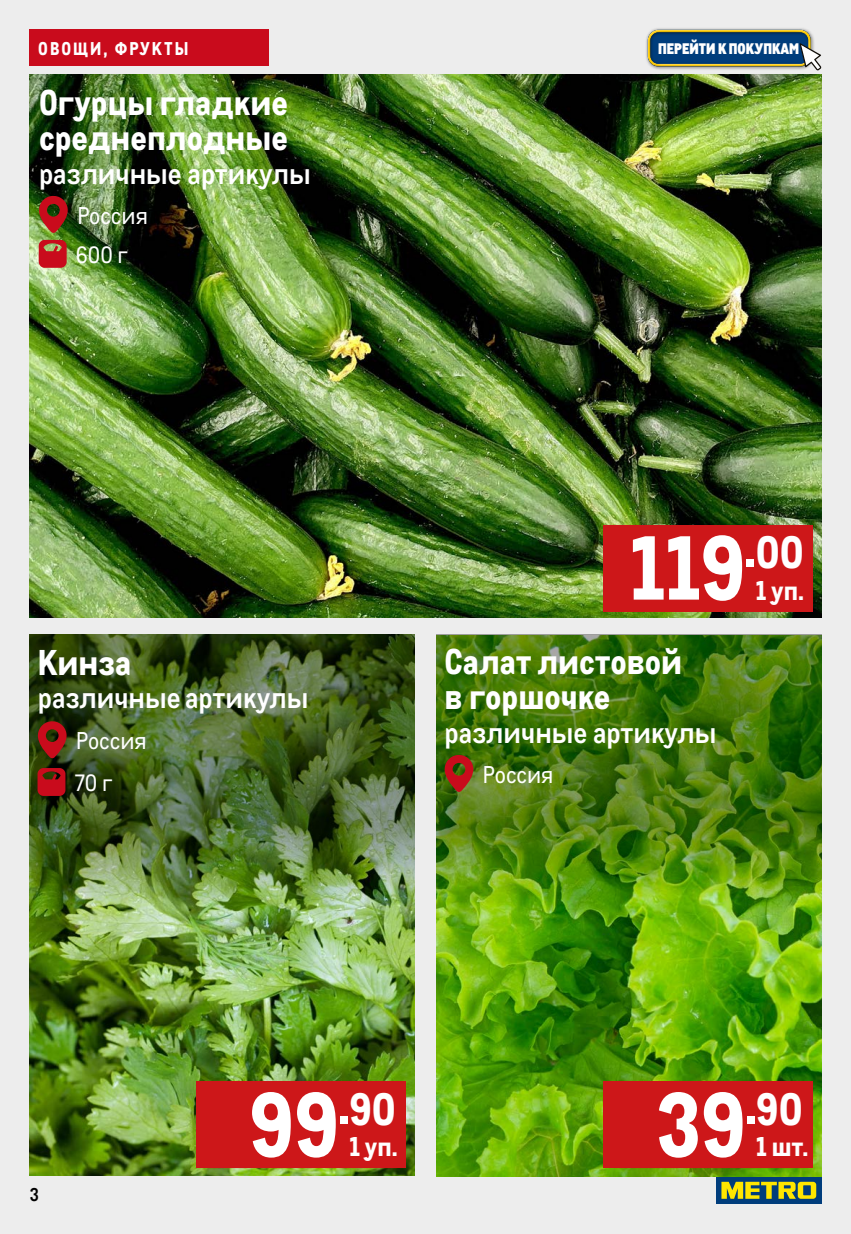
<style>
.page{position:relative;width:851px;height:1234px;background:#fff}
.page>*{position:absolute;margin:0;border:0;box-sizing:border-box;transform-origin:0 0}
.t1{font:800 88.2px "CA Metro";color:#fff}
.t2{font:800 34.8px/34.8px "CA Metro";color:#fff}
.t3{font:700 29.25px "CA Metro";color:#fff}
.t4{font:800 26.4px "CA Metro";color:#fff}
.t5{font:23.7px "CA Metro";color:#fff}
.t6{font:22.95px "CA Metro";color:#fff}
.t7{font:800 18px "CA Metro";letter-spacing:.11em;color:#fff}
.t8{font:700 18px "CA Metro";color:#000}
.t9{font:900 14.85px "CA Metro";color:#fff}
</style>
<div class="page">
<div style="left:0;top:0;width:850px;height:1233px;background:#ededed"></div>
<div style="left:715px;top:1176px;width:106px;height:27px;background:#003d7c"></div>
<svg style="left:721px;top:1181px;width:95px;height:17px"></svg>
<div style="left:30px;top:30px;width:239px;height:36px;background:#c90b1c"></div>
<img style="left:436px;top:913px;width:385px;height:263px">
<img style="left:30px;top:75px;width:791px;height:542px">
<div style="left:603px;top:525px;width:209px;height:86px;background:#cd1719"></div>
<svg style="left:39px;top:195px;width:29px;height:38px"></svg>
<img style="left:30px;top:913px;width:385px;height:261px">
<div style="left:196px;top:1081px;width:210px;height:86px;background:#cd1719"></div>
<img style="left:30px;top:634px;width:385px;height:279px">
<img style="left:436px;top:634px;width:385px;height:279px">
<div style="left:645px;top:27px;width:169px;height:43px;background:#000;opacity:.54"></div>
<div style="left:640px;top:22px;width:175px;height:44px;background:#fff;opacity:.75"></div>
<div style="left:643px;top:31px;width:175px;height:36px;background:#000;opacity:.75"></div>
<svg style="left:799px;top:43px;width:22px;height:27px"></svg>
<svg style="left:39px;top:240px;width:28px;height:28px"></svg>
<svg style="left:38px;top:767px;width:27px;height:28px"></svg>
<svg style="left:37px;top:720px;width:30px;height:38px"></svg>
<svg style="left:444px;top:753px;width:29px;height:39px"></svg>
<div style="left:603px;top:1081px;width:210px;height:86px;background:#cd1719"></div>
<p class="t7" style="left:38px;top:34px;width:151px">ОВОЩИ, ФРУКТЫ</p>
<p class="t9" style="left:658px;top:36px;width:143px">ПЕРЕЙТИ К ПОКУПКАМ</p>
<p class="t2" style="left:39px;top:82px;width:250px">Огурцы гладкие среднеплодные</p>
<p class="t3" style="left:39px;top:151px;width:273px">различные артикулы</p>
<p class="t5" style="left:77px;top:198px;width:72px">Россия</p>
<p class="t6" style="left:76px;top:238px;width:53px">600 г</p>
<p class="t2" style="left:38px;top:641px;width:95px">Кинза</p>
<p class="t3" style="left:38px;top:675px;width:272px">различные артикулы</p>
<p class="t5" style="left:76px;top:723px;width:72px">Россия</p>
<p class="t6" style="left:75px;top:766px;width:39px">70 г</p>
<h1 class="t1" style="left:629px;top:495px;width:175px">119<sup>.</sup><sup>00</sup></h1>
<p class="t4" style="left:755px;top:568px;width:50px">1 уп.</p>
<p class="t2" style="left:444px;top:641px;width:239px">Салат листовой в горшочке</p>
<p class="t3" style="left:444px;top:709px;width:273px">различные артикулы</p>
<p class="t5" style="left:483px;top:757px;width:72px">Россия</p>
<p class="t8" style="left:30px;top:1180px;width:11px">3</p>
<h1 class="t1" style="left:249px;top:1051px;width:148px">99<sup>.</sup><sup>90</sup></h1>
<p class="t4" style="left:349px;top:1124px;width:50px">1 уп.</p>
<h1 class="t1" style="left:656px;top:1051px;width:148px">39<sup>.</sup><sup>90</sup></h1>
<p class="t4" style="left:756px;top:1124px;width:54px">1 шт.</p>
</div>
